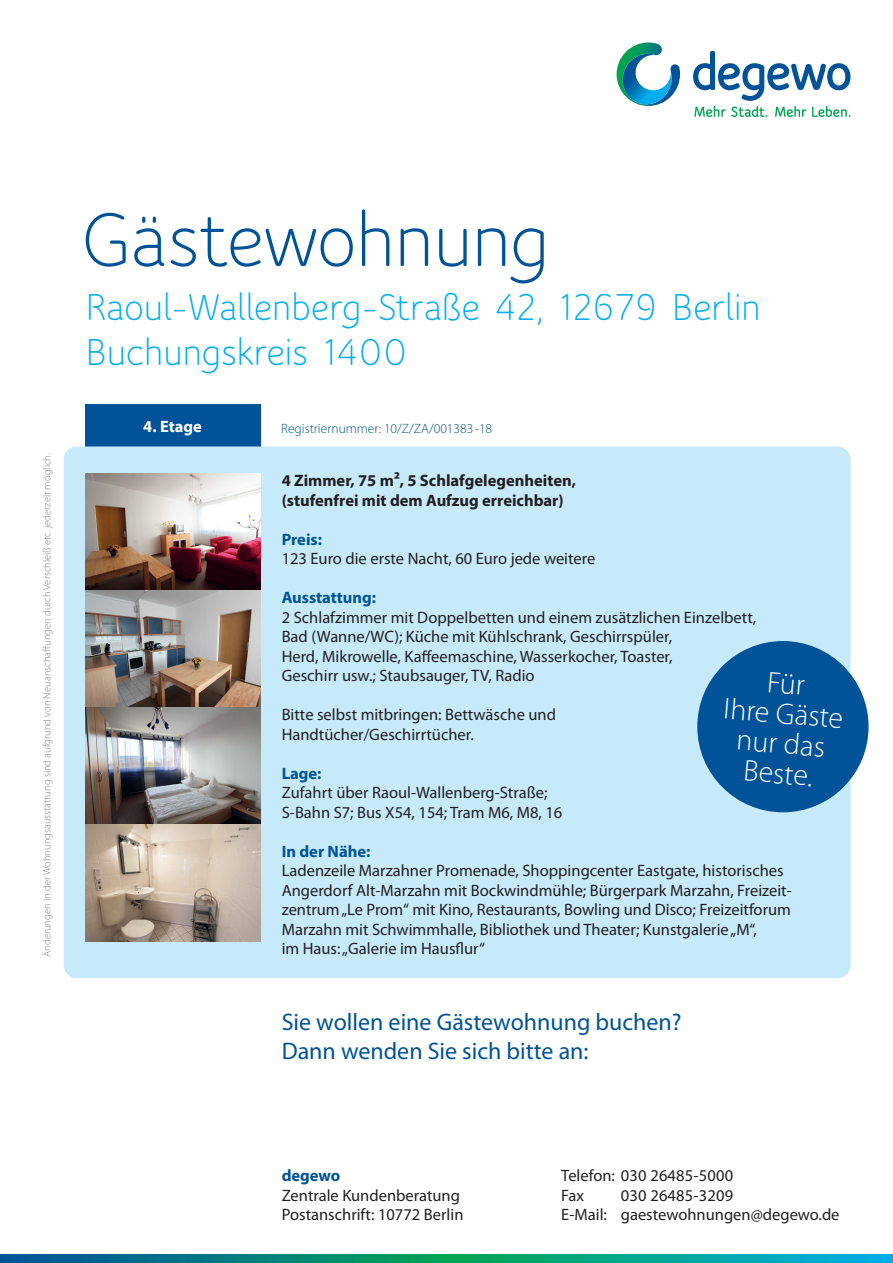
<style>
.page{position:relative;width:893px;height:1263px;background:#fff}
.page>*{position:absolute;margin:0;border:0;box-sizing:border-box;transform-origin:0 0}
.t1{font:82.5px "Speak OT";letter-spacing:-.02em;color:#015399}
.t2{font:40.5px/45px "Speak OT";letter-spacing:-.015em;color:#00aeef}
.t3{font:300 30px/30px "Myriad Pro";color:#fff;text-align:center}
.t4{font:24px/28.5px "Myriad Pro";color:#015399}
.t5{font:16.5px/19.5px "Myriad Pro";color:#231f20}
.t6{font:700 16.5px/19.5px "Myriad Pro";color:#231f20}
.t7{font:700 16.5px "Myriad Pro";color:#015399}
.t8{font:700 16.5px "Myriad Pro";color:#fff}
.t9{font:300 13.5px "Myriad Pro";color:#015399}
.t10{font:300 10.5px "Myriad Pro";color:#808285}
</style>
<div class="page">
<svg style="left:1px;top:1254px;width:891px;height:9px;background:#00918b"></svg>
<div style="left:85px;top:404px;width:175px;height:117px;background:#015399"></div>
<div style="left:64px;top:446px;width:786px;height:532px;background:#c6eafa;border-radius:13px"></div>
<svg style="left:693px;top:51px;width:157px;height:66px"></svg>
<svg style="left:617px;top:43px;width:63px;height:63px"></svg>
<img style="left:85px;top:474px;width:175px;height:468px">
<div style="left:697px;top:641px;width:171px;height:171px;background:#015399;border-radius:50%"></div>
<p class="t10" style="left:41px;top:957px;width:505px;rotate:-90deg">Änderungen in der Wohnungsausstattung sind aufgrund von Neuanschaffungen durch Verschleiß etc. jederzeit möglich.</p>
<h1 class="t1" style="left:81px;top:190px;width:471px">Gästewohnung</h1>
<h2 class="t2" style="left:85px;top:283px;width:678px">Raoul-Wallenberg-Straße 42, 12679 Berlin<br>Buchungskreis 1400</h2>
<p class="t8" style="left:143px;top:415px;width:60px">4. Etage</p>
<p class="t9" style="left:281px;top:421px;width:212px">Registriernummer: 10/Z/ZA/001383 -18</p>
<p class="t6" style="left:282px;top:470px;width:296px">4 Zimmer, 75 m², 5 Schlafgelegenheiten, (stufenfrei mit dem Aufzug erreichbar)</p>
<p class="t7" style="left:282px;top:528px;width:42px">Preis:</p>
<p class="t5" style="left:282px;top:549px;width:315px">123 Euro die erste Nacht, 60 Euro jede weitere</p>
<p class="t7" style="left:282px;top:587px;width:96px">Ausstattung:</p>
<p class="t5" style="left:282px;top:607px;width:476px">2 Schlafzimmer mit Doppelbetten und einem zusätzlichen Einzelbett, Bad (Wanne/WC); Küche mit Kühlschrank, Geschirrspüler,<br>Herd, Mikrowelle, Kaffeemaschine, Wasserkocher, Toaster,<br>Geschirr usw.; Staubsauger, TV, Radio</p>
<p class="t5" style="left:282px;top:705px;width:276px">Bitte selbst mitbringen: Bettwäsche und<br>Handtücher/Geschirrtücher.</p>
<p class="t7" style="left:282px;top:762px;width:41px">Lage:</p>
<p class="t5" style="left:282px;top:783px;width:282px">Zufahrt über Raoul-Wallenberg-Straße;<br>S-Bahn S7; Bus X54, 154; Tram M6, M8, 16</p>
<p class="t7" style="left:282px;top:840px;width:90px">In der Nähe:</p>
<p class="t5" style="left:282px;top:861px;width:511px">Ladenzeile Marzahner Promenade, Shoppingcenter Eastgate, historisches Angerdorf Alt-Marzahn mit Bockwindmühle; Bürgerpark Marzahn, Freizeit&shy;zentrum „Le Prom“ mit Kino, Restaurants, Bowling und Disco; Freizeitforum Marzahn mit Schwimmhalle, Bibliothek und Theater; Kunstgalerie „M“,<br>im Haus: „Galerie im Hausflur“</p>
<h3 class="t3" style="left:728px;top:663px;width:121px;rotate:5deg">Für<br>Ihre Gäste nur das<br>Beste.</h3>
<h3 class="t4" style="left:282px;top:1008px;width:401px">Sie wollen eine Gästewohnung buchen?<br>Dann wenden Sie sich bitte an:</h3>
<p class="t7" style="left:282px;top:1165px;width:60px">degewo</p>
<p class="t5" style="left:282px;top:1185px;width:183px">Zentrale Kundenberatung<br>Postanschrift: 10772 Berlin</p>
<p class="t5" style="left:561px;top:1166px;width:173px">Telefon: 030 26485-5000<br>Fax</p>
<p class="t5" style="left:561px;top:1185px;width:280px;text-indent:60px">030 26485-3209<br>E-Mail: gaestewohnungen@degewo.de</p>
</div>
